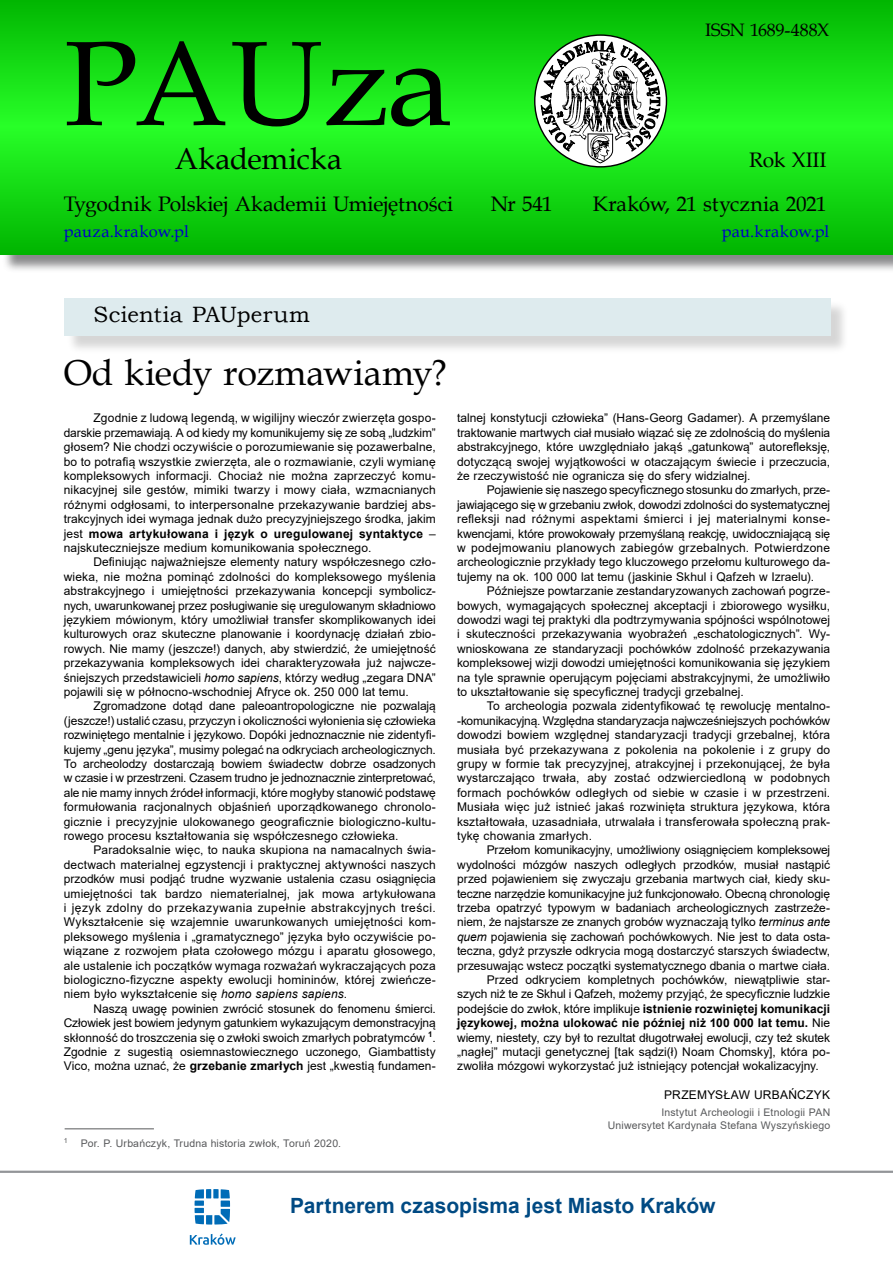
<style>
.page{position:relative;width:893px;height:1263px;background:#fff}
.page>*{position:absolute;margin:0;border:0;box-sizing:border-box;transform-origin:0 0}
.t1{font:120px "Book Antiqua";letter-spacing:-.01em;color:#000}
.t2{font:36px "Book Antiqua";letter-spacing:-.005em;color:#000}
.t3{font:30px "Book Antiqua";color:#000}
.t4{font:22.2px "Bookman Old Style";letter-spacing:.015em;color:#000}
.t5{font:21px/44px "Book Antiqua";letter-spacing:-.005em;color:#000;text-align:right}
.t6{font:700 21px "Arial";color:#004a83}
.t7{font:18px "Book Antiqua";letter-spacing:-.005em;color:#000}
.t8{font:16.5px "Book Antiqua";letter-spacing:.015em;color:#0000c8}
.t9{font:12px/14.4px "Arial";color:#000;text-align:justify}
.t10{font:700 12px "Arial";letter-spacing:.005em;color:#000}
.t11{font:12px "Arial";letter-spacing:.02em;color:#000}
.t12{font:10.5px/12.6px "Arial";letter-spacing:.02em;color:#58595b;text-align:right}
.s1{font-weight:700}
.s2{font-style:italic}
.s3{font-weight:400}
</style>
<div class="page">
<div style="left:2px;top:1px;width:891px;height:272px;background:#636466;opacity:.75"></div>
<svg style="left:0;top:0;width:893px;height:254px;background:#13d813"></svg>
<svg style="left:535px;top:35px;width:131px;height:132px"></svg>
<svg style="left:540px;top:32px;width:120px;height:131px"></svg>
<hr style="left:0;top:1171px;width:893px;height:2px;background:#939598">
<svg style="left:195px;top:1189px;width:35px;height:35px"></svg>
<svg style="left:190px;top:1233px;width:46px;height:12px"></svg>
<hr style="left:65px;top:1128px;width:89px;height:1px;background:#58595b">
<div style="left:66px;top:300px;width:783px;height:54px;background:#000;opacity:.75"></div>
<div style="left:64px;top:298px;width:767px;height:37px;background:#deebee"></div>
<h1 class="t1" style="left:64px;top:1px;width:390px">PAUza</h1>
<h3 class="t3" style="left:175px;top:138px;width:169px">Akademicka</h3>
<h3 class="t5" style="left:64px;top:182px;width:391px">Tygodnik Polskiej Akademii Umiejętności</h3>
<h3 class="t5" style="left:491px;top:181px;width:64px">Nr 541</h3>
<h3 class="t7" style="left:705px;top:18px;width:126px">ISSN 1689-488X</h3>
<h3 class="t5" style="left:593px;top:138px;width:235px">Rok XIII<br>Kraków, 21 stycznia 2021</h3>
<h3 class="t8" style="left:64px;top:220px;width:127px">pauza.krakow.pl</h3>
<h3 class="t8" style="left:722px;top:220px;width:109px">pau.krakow.pl</h3>
<h3 class="t4" style="left:94px;top:300px;width:218px">Scientia PAUperum</h3>
<h2 class="t2" style="left:64px;top:348px;width:385px">Od kiedy rozmawiamy?</h2>
<p class="t9" style="left:64px;top:411px;width:374px;text-indent:30px">Zgodnie z ludową legendą, w wigilijny wieczór zwierzęta gospo&shy;darskie przemawiają. A od kiedy my komunikujemy się ze sobą „ludzkim” głosem? Nie chodzi oczywiście o porozumiewanie się pozawerbalne, bo to potrafią wszystkie zwierzęta, ale o rozmawianie, czyli wymianę kompleksowych informacji. Chociaż nie można zaprzeczyć komu&shy;nikacyjnej sile gestów, mimiki twarzy i mowy ciała, wzmacnianych różnymi odgłosami, to interpersonalne przekazywanie bardziej abs&shy;trakcyjnych idei wymaga jednak dużo precyzyjniejszego środka, jakim jest <span class="s1">mowa artykułowana i język o uregulowanej syntaktyce</span> – najskuteczniejsze medium komunikowania społecznego.</p>
<p class="t9" style="left:64px;top:555px;width:374px;text-indent:30px">Definiując najważniejsze elementy natury współczesnego czło&shy;wieka, nie można pominąć zdolności do kompleksowego myślenia abstrakcyjnego i umiejętności przekazywania koncepcji symbolicz&shy;nych, uwarunkowanej przez posługiwanie się uregulowanym składniowo językiem mówionym, który umożliwiał transfer skomplikowanych idei kulturowych oraz skuteczne planowanie i koordynację działań zbio&shy;rowych. Nie mamy (jeszcze!) danych, aby stwierdzić, że umiejętność przekazywania kompleksowych idei charakteryzowała już najwcze&shy;śniejszych przedstawicieli <span class="s2">homo sapiens</span>, którzy według „zegara DNA” pojawili się w północno-wschodniej Afryce ok. 250 000 lat temu.</p>
<p class="t9" style="left:64px;top:699px;width:374px;text-indent:30px">Zgromadzone dotąd dane paleoantropologiczne nie pozwalają (jeszcze!) ustalić czasu, przyczyn i okoliczności wyłonienia się człowieka rozwiniętego mentalnie i językowo. Dopóki jednoznacznie nie zidentyfi&shy;kujemy „genu języka”, musimy polegać na odkryciach archeologicznych.<br>To archeolodzy dostarczają bowiem świadectw dobrze osadzonych w czasie i w przestrzeni. Czasem trudno je jednoznacznie zinterpretować, ale nie mamy innych źródeł informacji, które mogłyby stanowić podstawę formułowania racjonalnych objaśnień uporządkowanego chronolo&shy;gicznie i precyzyjnie ulokowanego geograficznie biologiczno-kultu&shy;rowego procesu kształtowania się współczesnego człowieka.</p>
<p class="t9" style="left:64px;top:843px;width:374px;text-indent:30px">Paradoksalnie więc, to nauka skupiona na namacalnych świa&shy;dectwach materialnej egzystencji i praktycznej aktywności naszych przodków musi podjąć trudne wyzwanie ustalenia czasu osiągnięcia umiejętności tak bardzo niematerialnej, jak mowa artykułowana i język zdolny do przekazywania zupełnie abstrakcyjnych treści.<br>Wykształcenie się wzajemnie uwarunkowanych umiejętności kom&shy;pleksowego myślenia i „gramatycznego” języka było oczywiście po&shy;wiązane z rozwojem płata czołowego mózgu i aparatu głosowego, ale ustalenie ich początków wymaga rozważań wykraczających poza biologiczno-fizyczne aspekty ewolucji homininów, której zwieńcze&shy;niem było wykształcenie się <span class="s2">homo sapiens sapiens</span>.</p>
<p class="t9" style="left:64px;top:1001px;width:374px;text-indent:30px">Naszą uwagę powinien zwrócić stosunek do fenomenu śmierci.<br>Człowiek jest bowiem jedynym gatunkiem wykazującym demonstracyjną skłonność do troszczenia się o zwłoki swoich zmarłych pobratymców <sup>1</sup>.<br>Zgodnie z sugestią osiemnastowiecznego uczonego, Giambattisty Vico, można uznać, że <span class="s1">grzebanie zmarłych</span> jest „kwestią fundamen-</p>
<p class="t12" style="left:64px;top:1137px;width:279px"><sup>1</sup> Por. P. Urbańczyk, Trudna historia zwłok, Toruń 2020.</p>
<p class="t9" style="left:457px;top:411px;width:375px">talnej konstytucji człowieka” (Hans-Georg Gadamer). A przemyślane traktowanie martwych ciał musiało wiązać się ze zdolnością do myślenia abstrakcyjnego, które uwzględniało jakąś „gatunkową” autorefleksję, dotyczącą swojej wyjątkowości w otaczającym świecie i przeczucia, że rzeczywistość nie ogranicza się do sfery widzialnej.</p>
<p class="t9" style="left:457px;top:483px;width:375px;text-indent:30px">Pojawienie się naszego specyficznego stosunku do zmarłych, prze&shy;jawiającego się w grzebaniu zwłok, dowodzi zdolności do systematycznej refleksji nad różnymi aspektami śmierci i jej materialnymi konse&shy;kwencjami, które prowokowały przemyślaną reakcję, uwidoczniającą się w podejmowaniu planowych zabiegów grzebalnych. Potwierdzone archeologicznie przykłady tego kluczowego przełomu kulturowego da&shy;tujemy na ok. 100 000 lat temu (jaskinie Skhul i Qafzeh w Izraelu).</p>
<p class="t9" style="left:457px;top:584px;width:375px;text-indent:30px">Późniejsze powtarzanie zestandaryzowanych zachowań pogrze&shy;bowych, wymagających społecznej akceptacji i zbiorowego wysiłku, dowodzi wagi tej praktyki dla podtrzymywania spójności wspólnotowej i skuteczności przekazywania wyobrażeń „eschatologicznych”. Wy&shy;wnioskowana ze standaryzacji pochówków zdolność przekazywania kompleksowej wizji dowodzi umiejętności komunikowania się językiem na tyle sprawnie operującym pojęciami abstrakcyjnymi, że umożliwiło to ukształtowanie się specyficznej tradycji grzebalnej.</p>
<p class="t9" style="left:457px;top:699px;width:375px;text-indent:30px">To archeologia pozwala zidentyfikować tę rewolucję mentalno--komunikacyjną. Względna standaryzacja najwcześniejszych pochówków dowodzi bowiem względnej standaryzacji tradycji grzebalnej, która musiała być przekazywana z pokolenia na pokolenie i z grupy do grupy w formie tak precyzyjnej, atrakcyjnej i przekonującej, że była wystarczająco trwała, aby zostać odzwierciedloną w podobnych formach pochówków odległych od siebie w czasie i w przestrzeni.<br>Musiała więc już istnieć jakaś rozwinięta struktura językowa, która kształtowała, uzasadniała, utrwalała i transferowała społeczną prak&shy;tykę chowania zmarłych.</p>
<p class="t9" style="left:487px;top:843px;width:345px">Przełom komunikacyjny, umożliwiony osiągnięciem kompleksowej</p>
<p class="t9" style="left:457px;top:857px;width:375px">wydolności mózgów naszych odległych przodków, musiał nastąpić</p>
<p class="t9" style="left:457px;top:872px;width:375px">przed pojawieniem się zwyczaju grzebania martwych ciał, kiedy sku-</p>
<p class="t9" style="left:457px;top:886px;width:375px">teczne narzędzie komunikacyjne już funkcjonowało. Obecną chronologię</p>
<p class="t9" style="left:457px;top:900px;width:375px">trzeba opatrzyć typowym w badaniach archeologicznych zastrzeże-</p>
<p class="t9" style="left:457px;top:915px;width:375px">niem, że najstarsze ze znanych grobów wyznaczają tylko <span class="s2">terminus ante</span></p>
<p class="t9" style="left:457px;top:929px;width:375px"><span class="s2">quem</span> pojawienia się zachowań pochówkowych. Nie jest to data osta-</p>
<p class="t9" style="left:457px;top:944px;width:375px">teczna, gdyż przyszłe odkrycia mogą dostarczyć starszych świadectw,</p>
<p class="t9" style="left:457px;top:958px;width:375px">przesuwając wstecz początki systematycznego dbania o martwe ciała.</p>
<p class="t9" style="left:487px;top:972px;width:345px">Przed odkryciem kompletnych pochówków, niewątpliwie star-</p>
<p class="t9" style="left:457px;top:987px;width:375px">szych niż te ze Skhul i Qafzeh, możemy przyjąć, że specyficznie ludzkie</p>
<p class="t9" style="left:457px;top:1001px;width:375px">podejście do zwłok, które implikuje <span class="s1">istnienie rozwiniętej komunikacji</span></p>
<p class="t10" style="left:457px;top:1014px;width:375px">językowej, można ulokować nie później niż 100 000 lat temu. <span class="s3">Nie</span></p>
<p class="t9" style="left:457px;top:1030px;width:375px">wiemy, niestety, czy był to rezultat długotrwałej ewolucji, czy też skutek</p>
<p class="t9" style="left:457px;top:1044px;width:375px">„nagłej” mutacji genetycznej [tak sądzi(ł) Noam Chomsky], która po-</p>
<p class="t9" style="left:457px;top:1059px;width:363px">zwoliła mózgowi wykorzystać już istniejący potencjał wokalizacyjny.</p>
<p class="t11" style="left:664px;top:1087px;width:167px">PRZEMYSŁAW URBAŃCZYK</p>
<p class="t12" style="left:608px;top:1106px;width:224px">Instytut Archeologii i Etnologii PAN<br>Uniwersytet Kardynała Stefana Wyszyńskiego</p>
<h3 class="t6" style="left:290px;top:1191px;width:427px">Partnerem czasopisma jest Miasto Kraków</h3>
</div>
